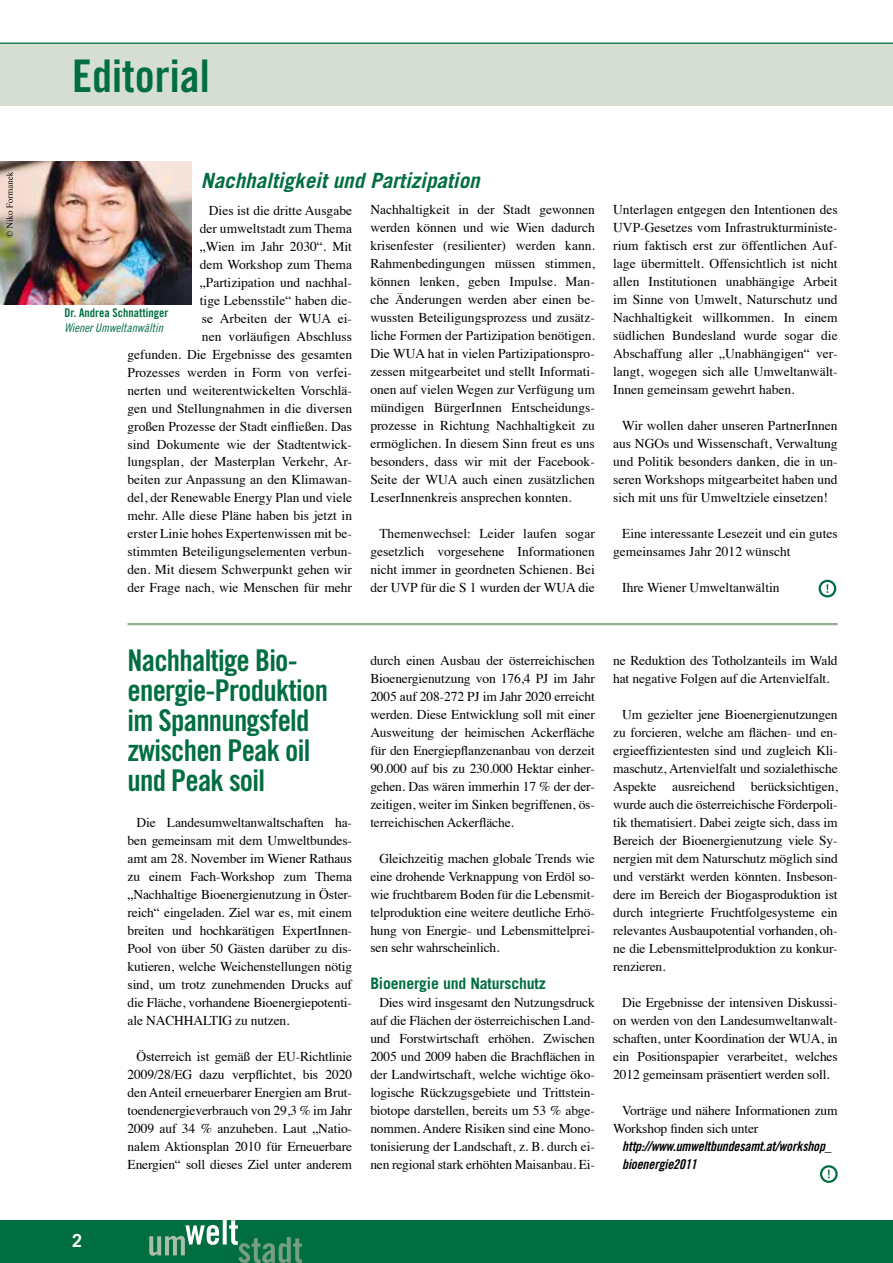
<style>
.page{position:relative;width:893px;height:1263px;background:#fff}
.page>*{position:absolute;margin:0;border:0;box-sizing:border-box;transform-origin:0 0}
.t1{font:45px "Trade Gothic Bold Cond Twenty";color:#006e41}
.t2{font:30px/30px "Trade Gothic Bold Cond Twenty";letter-spacing:-.025em;color:#006e41}
.t3{font:italic 700 21px "Trade Gothic";color:#006e41}
.t4{font:700 18px "Trade Gothic";color:#fff}
.t5{font:700 15.75px "Trade Gothic";letter-spacing:-.01em;color:#006e41}
.t6{font:13.5px/18px "Times";color:#000;text-align:justify}
.t7{font:13.5px/18px "Trade Gothic Bold Cond Twenty Obl";letter-spacing:-.01em;color:#000}
.t8{font:12px "Trade Gothic Bold Cond Twenty";color:#006e41}
.t9{font:12px "Trade Gothic Cond Eighteen Obl";color:#006e41}
</style>
<div class="page">
<div style="left:0;top:1220px;width:893px;height:43px;background:#006e41"></div>
<div style="left:0;top:43px;width:893px;height:63px;background:#d6ded4"></div>
<hr style="left:0;top:43px;width:893px;height:1px;background:#006e41">
<svg style="left:149px;top:1225px;width:70px;height:31px"></svg>
<svg style="left:223px;top:1220px;width:4px;height:24px"></svg>
<svg style="left:229px;top:1220px;width:73px;height:43px"></svg>
<img style="left:0;top:162px;width:191px;height:142px">
<hr style="left:128px;top:623px;width:710px;height:2px;background:#91ae94">
<svg style="left:820px;top:581px;width:15px;height:15px"></svg>
<div style="left:819px;top:580px;width:17px;height:17px;border:2px solid #006e41;border-radius:50%"></div>
<svg style="left:6px;top:172px;width:7px;height:65px"></svg>
<svg style="left:821px;top:1166px;width:16px;height:16px"></svg>
<div style="left:820px;top:1165px;width:18px;height:18px;border:2px solid #006e41;border-radius:50%"></div>
<svg style="left:828px;top:1170px;width:2px;height:8px"></svg>
<h1 class="t1" style="left:72px;top:48px;width:139px">Editorial</h1>
<h3 class="t3" style="left:201px;top:168px;width:280px">Nachhaltigkeit und Partizipation</h3>
<p class="t6" style="left:128px;top:200px;width:226px;text-align:right">Dies ist die dritte Ausgabe<br>der umweltstadt zum Thema<br>„Wien im Jahr 2030“. Mit<br>dem Workshop zum Thema „Partizipation und nachhal-<br>tige Lebensstile“ haben die-<br>se Arbeiten der WUA ei-<br>nen vorläufigen Abschluss<br>gefunden. Die Ergebnisse des gesamten Prozesses werden in Form von verfei&shy;nerten und weiterentwickelten Vorschlä&shy;gen und Stellungnahmen in die diversen großen Prozesse der Stadt einfließen. Das sind Dokumente wie der Stadtentwick&shy;lungsplan, der Masterplan Verkehr, Ar&shy;beiten zur Anpassung an den Klimawan&shy;del, der Renewable Energy Plan und viele mehr. Alle diese Pläne haben bis jetzt in erster Linie hohes Expertenwissen mit be&shy;stimmten Beteiligungselementen verbun&shy;den. Mit diesem Schwerpunkt gehen wir der Frage nach, wie Menschen für mehr</p>
<p class="t6" style="left:370px;top:200px;width:226px">Nachhaltigkeit in der Stadt gewonnen werden können und wie Wien dadurch krisenfester (resilienter) werden kann.<br>Rahmenbedingungen müssen stimmen, können lenken, geben Impulse. Man&shy;che Änderungen werden aber einen be&shy;wussten Beteiligungsprozess und zusätz&shy;liche Formen der Partizipation benötigen.<br>Die WUA hat in vielen Partizipationspro&shy;zessen mitgearbeitet und stellt Informati&shy;onen auf vielen Wegen zur Verfügung um mündigen BürgerInnen Entscheidungs&shy;prozesse in Richtung Nachhaltigkeit zu ermöglichen. In diesem Sinn freut es uns besonders, dass wir mit der Facebook-Seite der WUA auch einen zusätzlichen LeserInnenkreis ansprechen konnten.</p>
<p class="t8" style="left:65px;top:306px;width:105px">Dr. Andrea Schnattinger</p>
<p class="t9" style="left:65px;top:321px;width:100px">Wiener Umweltanwältin</p>
<p class="t6" style="left:370px;top:524px;width:226px;text-indent:9px">Themenwechsel: Leider laufen sogar gesetzlich vorgesehene Informationen nicht immer in geordneten Schienen. Bei der UVP für die S 1 wurden der WUA die</p>
<p class="t6" style="left:613px;top:200px;width:226px">Unterlagen entgegen den Intentionen des UVP-Gesetzes vom Infrastrukturministe&shy;rium faktisch erst zur öffentlichen Auf&shy;lage übermittelt. Offensichtlich ist nicht allen Institutionen unabhängige Arbeit im Sinne von Umwelt, Naturschutz und Nachhaltigkeit willkommen. In einem südlichen Bundesland wurde sogar die Abschaffung aller „Unabhängigen“ ver&shy;langt, wogegen sich alle Umweltanwält-Innen gemeinsam gewehrt haben.</p>
<p class="t6" style="left:613px;top:416px;width:226px;text-indent:9px">Wir wollen daher unseren PartnerInnen aus NGOs und Wissenschaft, Verwaltung und Politik besonders danken, die in un&shy;seren Workshops mitgearbeitet haben und sich mit uns für Umweltziele einsetzen!</p>
<p class="t6" style="left:613px;top:524px;width:226px;text-indent:9px">Eine interessante Lesezeit und ein gutes gemeinsames Jahr 2012 wünscht</p>
<p class="t6" style="left:622px;top:578px;width:159px">Ihre Wiener Umweltanwältin</p>
<h2 class="t2" style="left:128px;top:645px;width:202px">Nachhaltige Bio&shy;energie-Produktion im Spannungsfeld zwischen Peak oil und Peak soil</h2>
<p class="t6" style="left:128px;top:812px;width:226px;text-indent:9px">Die Landesumweltanwaltschaften ha&shy;ben gemeinsam mit dem Umweltbundes&shy;amt am 28. November im Wiener Rathaus zu einem Fach-Workshop zum Thema „Nachhaltige Bioenergienutzung in Öster&shy;reich“ eingeladen. Ziel war es, mit einem breiten und hochkarätigen ExpertInnen-Pool von über 50 Gästen darüber zu dis&shy;kutieren, welche Weichenstellungen nötig sind, um trotz zunehmenden Drucks auf die Fläche, vorhandene Bioenergiepotenti&shy;ale NACHHALTIG zu nutzen.</p>
<p class="t6" style="left:128px;top:1046px;width:226px;text-indent:9px">Österreich ist gemäß der EU-Richtlinie 2009/28/EG dazu verpflichtet, bis 2020 den Anteil erneuerbarer Energien am Brut&shy;toendenergieverbrauch von 29,3 % im Jahr 2009 auf 34 % anzuheben. Laut „Natio&shy;nalem Aktionsplan 2010 für Erneuerbare Energien“ soll dieses Ziel unter anderem</p>
<p class="t6" style="left:370px;top:650px;width:226px">durch einen Ausbau der österreichischen Bioenergienutzung von 176,4 PJ im Jahr 2005 auf 208-272 PJ im Jahr 2020 erreicht werden. Diese Entwicklung soll mit einer Ausweitung der heimischen Ackerfläche für den Energiepflanzenanbau von derzeit 90.000 auf bis zu 230.000 Hektar einher&shy;gehen. Das wären immerhin 17 % der der&shy;zeitigen, weiter im Sinken begriffenen, ös&shy;terreichischen Ackerfläche.</p>
<p class="t6" style="left:370px;top:848px;width:226px;text-indent:9px">Gleichzeitig machen globale Trends wie eine drohende Verknappung von Erdöl so&shy;wie fruchtbarem Boden für die Lebensmit&shy;telproduktion eine weitere deutliche Erhö&shy;hung von Energie- und Lebensmittelprei&shy;sen sehr wahrscheinlich.</p>
<p class="t5" style="left:370px;top:973px;width:177px">Bioenergie und Naturschutz</p>
<p class="t6" style="left:370px;top:992px;width:226px;text-indent:9px">Dies wird insgesamt den Nutzungsdruck auf die Flächen der österreichischen Land&shy;und Forstwirtschaft erhöhen. Zwischen 2005 und 2009 haben die Brachflächen in der Landwirtschaft, welche wichtige öko&shy;logische Rückzugsgebiete und Trittstein&shy;biotope darstellen, bereits um 53 % abge&shy;nommen. Andere Risiken sind eine Mono&shy;tonisierung der Landschaft, z. B. durch ei&shy;nen regional stark erhöhten Maisanbau. Ei-</p>
<p class="t6" style="left:613px;top:650px;width:226px">ne Reduktion des Totholzanteils im Wald hat negative Folgen auf die Artenvielfalt.</p>
<p class="t6" style="left:613px;top:704px;width:226px;text-indent:9px">Um gezielter jene Bioenergienutzungen zu forcieren, welche am flächen- und en&shy;ergieeffizientesten sind und zugleich Kli&shy;maschutz, Artenvielfalt und sozialethische Aspekte ausreichend berücksichtigen, wurde auch die österreichische Förderpoli&shy;tik thematisiert. Dabei zeigte sich, dass im Bereich der Bioenergienutzung viele Sy&shy;nergien mit dem Naturschutz möglich sind und verstärkt werden könnten. Insbeson&shy;dere im Bereich der Biogasproduktion ist durch integrierte Fruchtfolgesysteme ein relevantes Ausbaupotential vorhanden, oh&shy;ne die Lebensmittelproduktion zu konkur&shy;renzieren.</p>
<p class="t6" style="left:613px;top:992px;width:226px;text-indent:9px">Die Ergebnisse der intensiven Diskussi&shy;on werden von den Landesumweltanwalt&shy;schaften, unter Koordination der WUA, in ein Positionspapier verarbeitet, welches 2012 gemeinsam präsentiert werden soll.</p>
<p class="t6" style="left:613px;top:1100px;width:226px;text-indent:9px">Vorträge und nähere Informationen zum<br>Workshop finden sich unter</p>
<p class="t7" style="left:622px;top:1136px;width:211px">http://www.umweltbundesamt.at/workshop_ bioenergie2011</p>
<h3 class="t4" style="left:72px;top:1229px;width:12px">2</h3>
</div>
